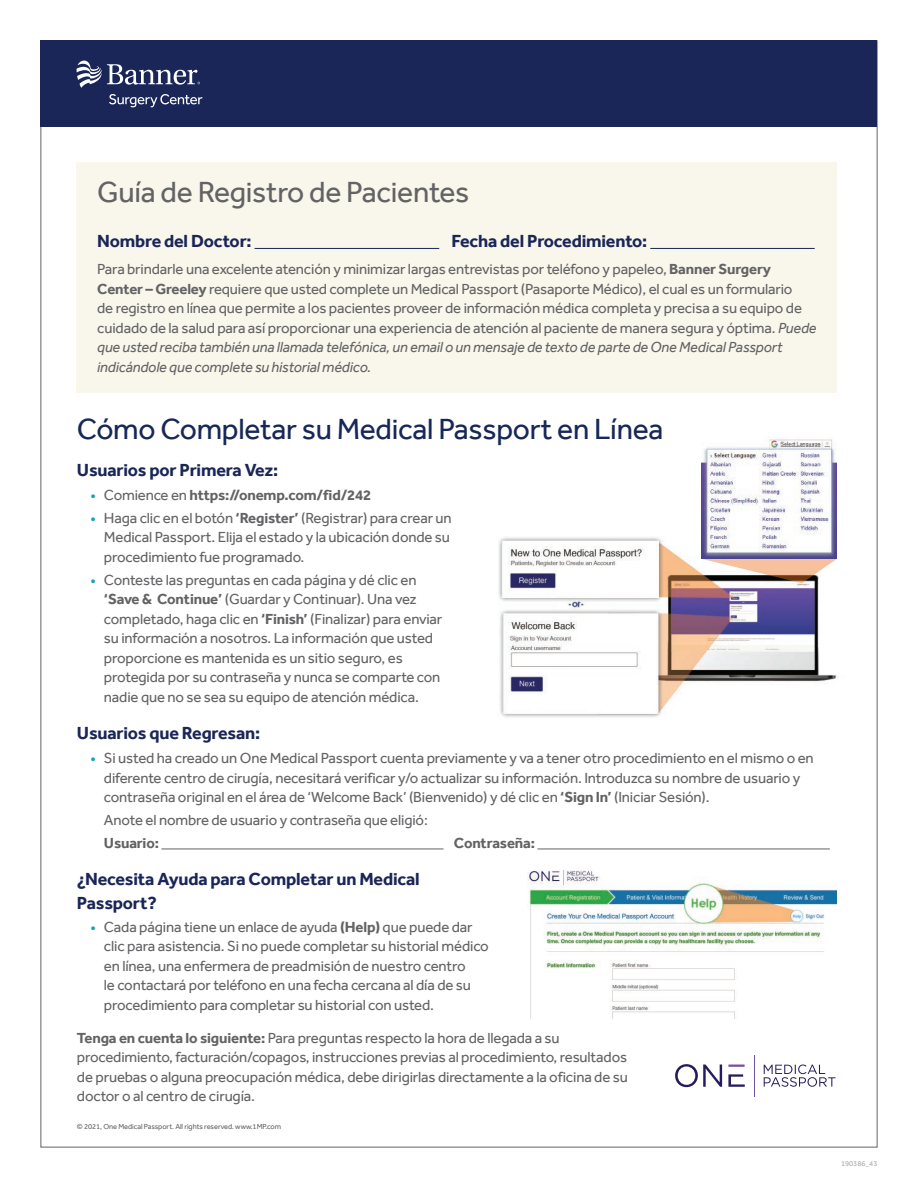
<style>
.page{position:relative;width:918px;height:1188px;background:#fff}
.page>*{position:absolute;margin:0;border:0;box-sizing:border-box;transform-origin:0 0}
.t1{font:30px "Effra";letter-spacing:-.01em;color:#172757}
.t2{font:30px "Effra";letter-spacing:-.01em;color:#636366}
.t3{font:700 18px/24px "Effra";letter-spacing:-.01em;color:#1a2657}
.t4{font:15px/19.5px "Effra";letter-spacing:-.01em;color:#636366}
.t5{font:700 15px "Effra";letter-spacing:-.01em;color:#636366}
.t6{font:7.5px "Effra";letter-spacing:-.01em;color:#636366}
.t7{font:7.5px "Effra";color:#a8a9ad}
.s1{font-weight:700}
.s2{font-style:italic}
.s3{font-weight:400;color:#12a4b5}
.s4{font-weight:400}
.s5{color:#12a4b5}
</style>
<div class="page">
<div style="left:77px;top:162px;width:760px;height:231px;background:#f9f7eb"></div>
<hr style="left:255px;top:248px;width:184px;height:1px;background:#1a2657">
<hr style="left:650px;top:248px;width:165px;height:1px;background:#1a2657">
<div style="left:40px;top:40px;width:838px;height:87px;background:#1a2657"></div>
<svg style="left:109px;top:94px;width:94px;height:13px"></svg>
<svg style="left:77px;top:60px;width:123px;height:28px"></svg>
<hr style="left:161px;top:849px;width:283px;height:1px;background:#636366">
<hr style="left:537px;top:849px;width:293px;height:1px;background:#636366">
<svg style="left:764px;top:1065px;width:72px;height:22px"></svg>
<hr style="left:754px;top:1055px;width:1px;height:41px;background:#7551a1">
<svg style="left:675px;top:1064px;width:70px;height:23px"></svg>
<img style="left:527px;top:871px;width:310px;height:148px">
<img style="left:498px;top:537px;width:340px;height:181px">
<svg style="left:702px;top:559px;width:135px;height:24px"></svg>
<img style="left:702px;top:439px;width:135px;height:120px">
<h1 class="t2" style="left:97px;top:175px;width:374px">Guía de Registro de Pacientes</h1>
<p class="t3" style="left:97px;top:229px;width:156px">Nombre del Doctor:</p>
<p class="t3" style="left:452px;top:229px;width:197px">Fecha del Procedimiento:</p>
<p class="t4" style="left:97px;top:260px;width:721px">Para brindarle una excelente atención y minimizar largas entrevistas por teléfono y papeleo, <span class="s1">Banner Surgery Center – Greeley</span> requiere que usted complete un Medical Passport (Pasaporte Médico), el cual es un formulario<br>de registro en línea que permite a los pacientes proveer de información médica completa y precisa a su equipo de cuidado de la salud para así proporcionar una experiencia de atención al paciente de manera segura y óptima. <span class="s2">Puede que usted reciba también una llamada telefónica, un email o un mensaje de texto de parte de One Medical Passport indicándole que complete su historial médico.</span></p>
<h1 class="t1" style="left:77px;top:411px;width:588px">Cómo Completar su Medical Passport en Línea</h1>
<p class="t3" style="left:77px;top:458px;width:203px">Usuarios por Primera Vez:</p>
<p class="t5" style="left:90px;top:486px;width:283px"><span class="s3">•</span> <span class="s4">Comience en</span> https://onemp.com/fid/242</p>
<p class="t4" style="left:104px;top:508px;width:349px;text-align:justify;text-indent:-14px"><span class="s5">•</span> Haga clic en el botón <span class="s1">‘Register’</span> (Registrar) para crear un Medical Passport. Elija el estado y la ubicación donde su procedimiento fue programado.</p>
<p class="t4" style="left:104px;top:570px;width:340px;text-indent:-14px"><span class="s5">•</span> Conteste las preguntas en cada página y dé clic en <span class="s1">‘Save &amp; Continue’</span> (Guardar y Continuar). Una vez completado, haga clic en <span class="s1">‘Finish’</span> (Finalizar) para enviar su información a nosotros. La información que usted proporcione es mantenida es un sitio seguro, es protegida por su contraseña y nunca se comparte con nadie que no se sea su equipo de atención médica.</p>
<p class="t3" style="left:77px;top:721px;width:185px">Usuarios que Regresan:</p>
<p class="t4" style="left:104px;top:748px;width:711px;text-indent:-14px"><span class="s5">•</span> Si usted ha creado un One Medical Passport cuenta previamente y va a tener otro procedimiento en el mismo o en diferente centro de cirugía, necesitará verificar y/o actualizar su información. Introduzca su nombre de usuario y contraseña original en el área de ‘Welcome Back’ (Bienvenido) y dé clic en <span class="s1">‘Sign In’</span> (Iniciar Sesión).</p>
<p class="t4" style="left:104px;top:810px;width:325px">Anote el nombre de usuario y contraseña que eligió:</p>
<p class="t5" style="left:104px;top:834px;width:57px">Usuario:</p>
<p class="t5" style="left:454px;top:834px;width:83px">Contraseña:</p>
<p class="t3" style="left:77px;top:867px;width:344px">¿Necesita Ayuda para Completar un Medical<br>Passport?</p>
<p class="t4" style="left:104px;top:917px;width:386px;text-indent:-14px"><span class="s5">•</span> Cada página tiene un enlace de ayuda <span class="s1">(Help)</span> que puede dar clic para asistencia. Si no puede completar su historial médico en línea, una enfermera de preadmisión de nuestro centro<br>le contactará por teléfono en una fecha cercana al día de su procedimiento para completar su historial con usted.</p>
<p class="t4" style="left:77px;top:1028px;width:552px"><span class="s1">Tenga en cuenta lo siguiente:</span> Para preguntas respecto la hora de llegada a su procedimiento, facturación/copagos, instrucciones previas al procedimiento, resultados de pruebas o alguna preocupación médica, debe dirigirlas directamente a la oficina de su doctor o al centro de cirugía.</p>
<p class="t6" style="left:77px;top:1122px;width:206px">© 2021, One Medical Passport. All rights reserved. www.1MP.com</p>
<p class="t7" style="left:841px;top:1159px;width:38px">190386_43</p>
</div>
